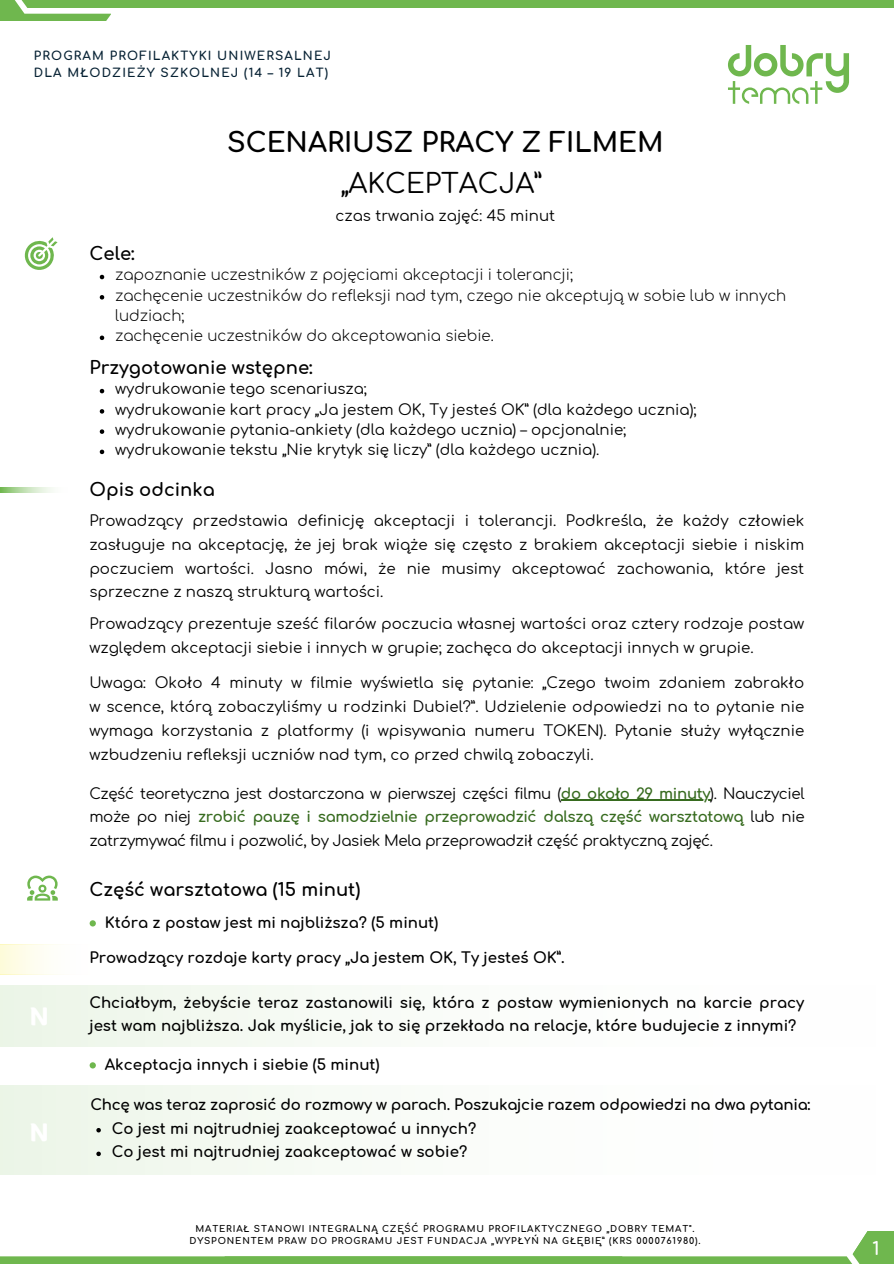
<style>
.page{position:relative;width:894px;height:1264px;background:#fff}
.page>*{position:absolute;margin:0;border:0;box-sizing:border-box;transform-origin:0 0}
.t1{font:700 27px "Comfortaa";color:#000}
.t2{font:27px "Comfortaa";color:#000}
.t3{font:700 24px "Binate Display";color:#fff}
.t4{font:700 18px "Comfortaa";color:#000}
.t5{font:700 18px "Comfortaa";color:#fff}
.t6{font:15px/23.7px "Comfortaa";color:#000;text-align:justify}
.t7{font:700 15px "Comfortaa";color:#000}
.t8{font:15px/23.7px "Comfortaa";letter-spacing:-.025em;color:#000}
.t9{font:300 15px/20.2px "Comfortaa";color:#000}
.t10{font:700 12px/17px "Comfortaa";letter-spacing:.095em;color:#062133}
.t11{font:700 9px "Comfortaa";letter-spacing:.095em;color:#000}
.s1{font-weight:700;color:#376b1f}
</style>
<div class="page">
<div style="left:0;top:0;width:649px;height:8px;background:#6fb74e"></div>
<svg style="left:0;top:0;width:111px;height:21px;fill:#6fb74e"></svg>
<div style="left:293px;top:0;width:600px;height:8px;background:#6fb74e"></div>
<svg style="left:728px;top:45px;width:120px;height:59px"></svg>
<svg style="left:24px;top:237px;width:33px;height:33px"></svg>
<svg style="left:100px;top:275px;width:4px;height:4px"></svg>
<svg style="left:100px;top:295px;width:4px;height:4px"></svg>
<svg style="left:100px;top:335px;width:4px;height:5px"></svg>
<div style="left:759px;top:1228px;width:134px;height:35px;background:#6fb74e"></div>
<svg style="left:759px;top:1228px;width:109px;height:28px;background:#f4f9f1"></svg>
<div style="left:809px;top:1142px;width:84px;height:89px;background:#fff"></div>
<div style="left:224px;top:1256px;width:667px;height:7px;background:#6fb74e"></div>
<div style="left:0;top:1256px;width:667px;height:7px;background:#6fb74e"></div>
<svg style="left:100px;top:389px;width:4px;height:4px"></svg>
<svg style="left:100px;top:409px;width:4px;height:4px"></svg>
<svg style="left:100px;top:429px;width:4px;height:5px"></svg>
<svg style="left:100px;top:449px;width:4px;height:5px"></svg>
<svg style="left:0;top:487px;width:53px;height:6px"></svg>
<div style="left:0;top:985px;width:893px;height:61px;background:linear-gradient(to right,#eef6eb,#fff)"></div>
<svg style="left:27px;top:875px;width:31px;height:25px"></svg>
<svg style="left:90px;top:920px;width:6px;height:6px"></svg>
<div style="left:0;top:944px;width:89px;height:30px;background:linear-gradient(to right,#fdfbdf,#feffff)"></div>
<div style="left:0;top:1084px;width:893px;height:89px;background:linear-gradient(to right,#eef6eb,#fff)"></div>
<svg style="left:96px;top:1127px;width:5px;height:5px"></svg>
<svg style="left:96px;top:1151px;width:5px;height:5px"></svg>
<svg style="left:90px;top:1062px;width:6px;height:6px"></svg>
<hr style="left:560px;top:799px;width:150px;height:1px;background:#376b1f">
<h4 class="t10" style="left:34px;top:47px;width:299px">PROGRAM PROFILAKTYKI UNIWERSALNEJ<br>DLA MŁODZIEŻY SZKOLNEJ (14 – 19 LAT)</h4>
<h1 class="t1" style="left:227px;top:128px;width:438px">SCENARIUSZ PRACY Z FILMEM</h1>
<h1 class="t2" style="left:341px;top:169px;width:202px">„AKCEPTACJA”</h1>
<p class="t6" style="left:335px;top:204px;width:221px">czas trwania zajęć: 45 minut</p>
<p class="t4" style="left:90px;top:244px;width:47px">Cele:</p>
<p class="t9" style="left:115px;top:265px;width:459px">zapoznanie uczestników z pojęciami akceptacji i tolerancji;</p>
<h1 class="t9" style="left:115px;top:286px;width:672px">zachęcenie uczestników do refleksji nad tym, czego nie akceptują w sobie lub w innych ludziach;</h1>
<p class="t9" style="left:115px;top:326px;width:380px">zachęcenie uczestników do akceptowania siebie.</p>
<p class="t4" style="left:90px;top:358px;width:224px">Przygotowanie wstępne:</p>
<p class="t6" style="left:115px;top:378px;width:253px">wydrukowanie tego scenariusza;</p>
<p class="t6" style="left:115px;top:398px;width:582px">wydrukowanie kart pracy „Ja jestem OK, Ty jesteś OK” (dla każdego ucznia);</p>
<p class="t6" style="left:115px;top:418px;width:512px">wydrukowanie pytania-ankiety (dla każdego ucznia) – opcjonalnie;</p>
<h1 class="t6" style="left:115px;top:438px;width:485px">wydrukowanie tekstu „Nie krytyk się liczy” (dla każdego ucznia).</h1>
<h3 class="t4" style="left:90px;top:480px;width:127px">Opis odcinka</h3>
<h3 class="t6" style="left:89px;top:509px;width:716px">Prowadzący przedstawia definicję akceptacji i tolerancji. Podkreśla, że każdy człowiek zasługuje na akceptację, że jej brak wiąże się często z brakiem akceptacji siebie i niskim poczuciem wartości. Jasno mówi, że nie musimy akceptować zachowania, które jest sprzeczne z naszą strukturą wartości.</h3>
<h3 class="t6" style="left:89px;top:612px;width:716px">Prowadzący prezentuje sześć filarów poczucia własnej wartości oraz cztery rodzaje postaw względem akceptacji siebie i innych w grupie; zachęca do akceptacji innych w grupie.</h3>
<h3 class="t6" style="left:89px;top:671px;width:716px">Uwaga: Około 4 minuty w filmie wyświetla się pytanie: „Czego twoim zdaniem zabrakło w scence, którą zobaczyliśmy u rodzinki Dubiel?”. Udzielenie odpowiedzi na to pytanie nie wymaga korzystania z platformy (i wpisywania numeru TOKEN). Pytanie służy wyłącznie wzbudzeniu refleksji uczniów nad tym, co przed chwilą zobaczyli.</h3>
<p class="t8" style="left:89px;top:782px;width:716px">Część teoretyczna jest dostarczona w pierwszej części filmu (<span class="s1">do około 29 minuty</span>). Nauczyciel</p>
<p class="t8" style="left:89px;top:805px;width:716px">może po niej <span class="s1">zrobić pauzę i samodzielnie przeprowadzić dalszą część warsztatową</span> lub nie zatrzymywać filmu i pozwolić, by Jasiek Mela przeprowadził część praktyczną zajęć.</p>
<p class="t4" style="left:90px;top:879px;width:272px">Część warsztatowa (15 minut)</p>
<h1 class="t7" style="left:105px;top:915px;width:335px">Która z postaw jest mi najbliższa? (5 minut)</h1>
<h2 class="t3" style="left:30px;top:993px;width:20px">N</h2>
<p class="t3" style="left:30px;top:1109px;width:20px">N</p>
<p class="t7" style="left:90px;top:949px;width:476px">Prowadzący rozdaje karty pracy „Ja jestem OK, Ty jesteś OK”.</p>
<h2 class="t7" style="left:89px;top:994px;width:716px">Chciałbym, żebyście teraz zastanowili się, która z postaw wymienionych na karcie pracy</h2>
<h2 class="t7" style="left:89px;top:1018px;width:708px">jest wam najbliższa. Jak myślicie, jak to się przekłada na relacje, które budujecie z innymi?</h2>
<h2 class="t7" style="left:105px;top:1056px;width:276px">Akceptacja innych i siebie (5 minut)</h2>
<h2 class="t7" style="left:90px;top:1096px;width:721px">Chcę was teraz zaprosić do rozmowy w parach. Poszukajcie razem odpowiedzi na dwa pytania:</h2>
<p class="t7" style="left:112px;top:1120px;width:366px">Co jest mi najtrudniej zaakceptować u innych?</p>
<h2 class="t7" style="left:112px;top:1143px;width:357px">Co jest mi najtrudniej zaakceptować w sobie?</h2>
<p class="t11" style="left:195px;top:1223px;width:500px">MATERIAŁ STANOWI INTEGRALNĄ CZĘŚĆ PROGRAMU PROFILAKTYCZNEGO „DOBRY TEMAT".</p>
<p class="t11" style="left:189px;top:1236px;width:512px">DYSPONENTEM PRAW DO PROGRAMU JEST FUNDACJA „WYPŁYŃ NA GŁĘBIĘ” (KRS 0000761980).</p>
<h1 class="t5" style="left:872px;top:1238px;width:9px">1</h1>
</div>
